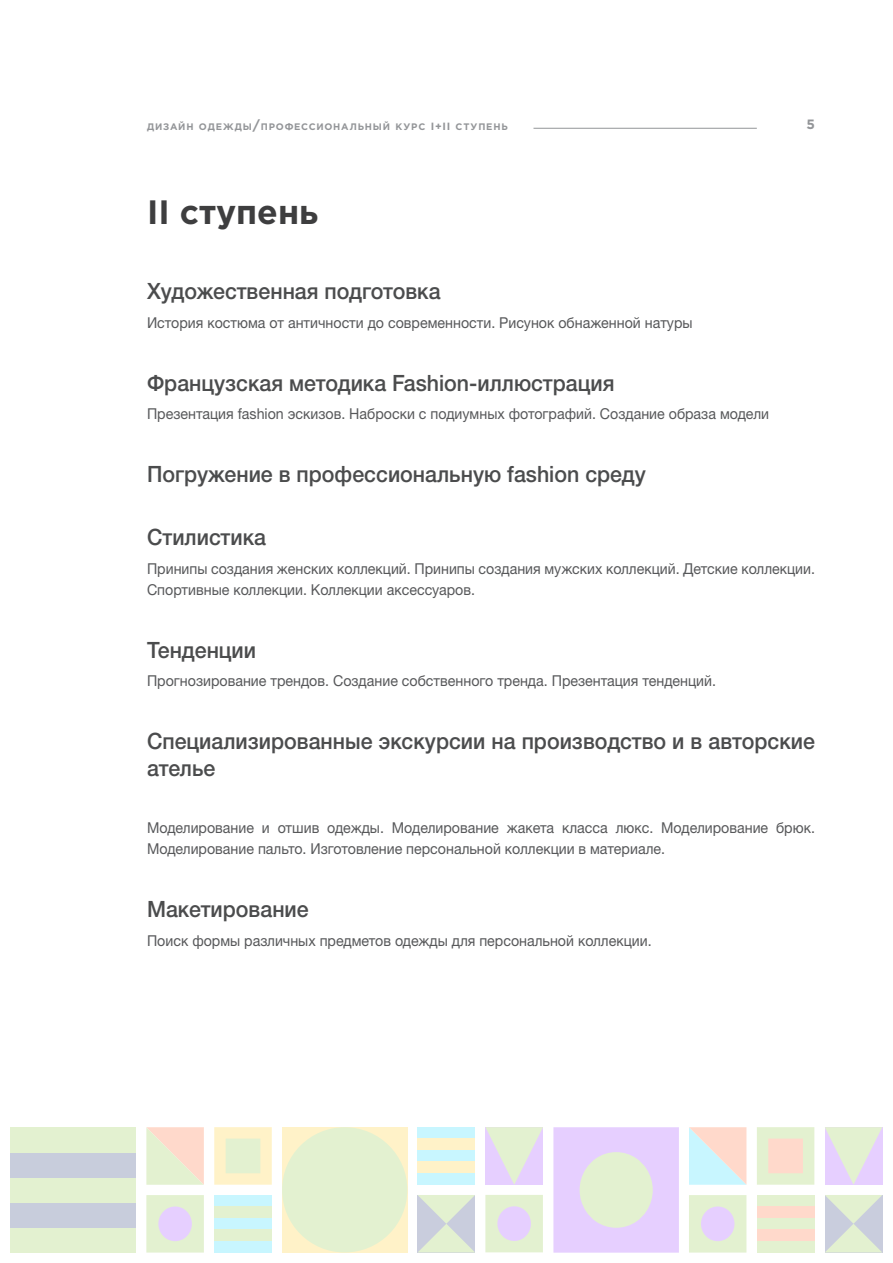
<style>
.page{position:relative;width:893px;height:1263px;background:#fff}
.page>*{position:absolute;margin:0;border:0;box-sizing:border-box;transform-origin:0 0}
.t1{font:700 33.75px "Gotham Pro";color:#3e3e3f}
.t2{font:500 22.5px/27px "Helvetica Neue LTW1 G";color:#4b4c4d;scale:.95 1}
.t3{font:15px/21px "Helvetica Neue LTW1 G";color:#57585a;scale:.95 1}
.t4{font:700 13.5px "Gotham Pro";color:#939598}
.t5{font:700 9.45px "Gotham Pro";letter-spacing:.085em;color:#939598}
.s1{font-size:13.5px}
.s2{font-size:10.5px}
</style>
<div class="page">
<hr style="left:533px;top:128px;width:224px;height:1px;background:#939598">
<svg style="left:214px;top:1127px;width:58px;height:58px;background:#f4f1cb"></svg>
<svg style="left:757px;top:1127px;width:57px;height:58px;background:#ede8ce"></svg>
<svg style="left:553px;top:1127px;width:126px;height:126px;background:#e5d9f2"></svg>
<svg style="left:146px;top:1195px;width:58px;height:57px;background:#e4e7dd"></svg>
<svg style="left:689px;top:1195px;width:57px;height:57px;background:#e3e7dd"></svg>
<svg style="left:485px;top:1195px;width:58px;height:57px;background:#e4e7dd"></svg>
<svg style="left:485px;top:1127px;width:58px;height:58px;background:#e4dfe7"></svg>
<svg style="left:825px;top:1127px;width:57px;height:58px;background:#e4e0e7"></svg>
<div style="left:214px;top:1195px;width:58px;height:11px;background:#c8f6ff"></div>
<div style="left:214px;top:1206px;width:58px;height:12px;background:#e3f1d0"></div>
<div style="left:214px;top:1218px;width:58px;height:11px;background:#c8f6ff"></div>
<div style="left:214px;top:1229px;width:58px;height:12px;background:#e3f1d0"></div>
<div style="left:214px;top:1241px;width:58px;height:12px;background:#c8f6ff"></div>
<div style="left:757px;top:1195px;width:57px;height:11px;background:#e3f1d0"></div>
<div style="left:757px;top:1206px;width:57px;height:12px;background:#ffd9cb"></div>
<div style="left:757px;top:1218px;width:57px;height:11px;background:#e3f1d0"></div>
<div style="left:757px;top:1229px;width:57px;height:12px;background:#ffd9cb"></div>
<div style="left:757px;top:1241px;width:57px;height:12px;background:#e3f1d0"></div>
<div style="left:418px;top:1127px;width:57px;height:12px;background:#c8f6ff"></div>
<div style="left:418px;top:1139px;width:57px;height:11px;background:#fff2c8"></div>
<div style="left:418px;top:1150px;width:57px;height:12px;background:#c8f6ff"></div>
<div style="left:418px;top:1161px;width:57px;height:12px;background:#fff2c8"></div>
<div style="left:418px;top:1173px;width:57px;height:12px;background:#c8f6ff"></div>
<div style="left:11px;top:1227px;width:125px;height:25px;background:#e3f1d0"></div>
<div style="left:11px;top:1202px;width:125px;height:25px;background:#c8cddc"></div>
<div style="left:11px;top:1177px;width:125px;height:25px;background:#e3f1d0"></div>
<div style="left:11px;top:1152px;width:125px;height:25px;background:#c8cddc"></div>
<div style="left:11px;top:1127px;width:125px;height:25px;background:#e3f1d0"></div>
<svg style="left:418px;top:1195px;width:57px;height:57px;background:#d6ded6"></svg>
<svg style="left:825px;top:1195px;width:57px;height:57px;background:#d6dfd6"></svg>
<svg style="left:146px;top:1127px;width:58px;height:58px;background:#f1e5ce"></svg>
<svg style="left:689px;top:1127px;width:57px;height:58px;background:#e3e7e5"></svg>
<div style="left:282px;top:1127px;width:125px;height:125px;background:#fff2c8"></div>
<div style="left:282px;top:1127px;width:125px;height:125px;background:#e3f1d0;border-radius:50%"></div>
<p class="t5" style="left:147px;top:121px;width:362px">дизайн одежды<span class="s1">/</span>профессиональный курс <span class="s2">I+II</span> ступень</p>
<p class="t4" style="left:806px;top:116px;width:10px">5</p>
<h1 class="t1" style="left:147px;top:193px;width:173px">II ступень</h1>
<h2 class="t2" style="left:147px;top:278px;width:311px">Художественная подготовка</h2>
<p class="t3" style="left:147px;top:312px;width:576px">История костюма от античности до современности. Рисунок обнаженной натуры</p>
<h2 class="t2" style="left:147px;top:369px;width:493px">Французская методика Fashion-иллюстрация</h2>
<p class="t3" style="left:147px;top:403px;width:656px">Презентация fashion эскизов. Наброски с подиумных фотографий. Создание образа модели</p>
<h2 class="t2" style="left:147px;top:461px;width:527px">Погружение в профессиональную fashion среду</h2>
<h2 class="t2" style="left:147px;top:524px;width:127px">Стилистика</h2>
<p class="t3" style="left:147px;top:558px;width:705px">Принипы создания женских коллекций. Принипы создания мужских коллекций. Детские коллекции.<br>Спортивные коллекции. Коллекции аксессуаров.</p>
<h2 class="t2" style="left:147px;top:636px;width:116px">Тенденции</h2>
<p class="t3" style="left:147px;top:670px;width:600px">Прогнозирование трендов. Создание собственного тренда. Презентация тенденций.</p>
<h2 class="t2" style="left:147px;top:728px;width:705px">Специализированные экскурсии на производство и в авторские ателье</h2>
<p class="t3" style="left:147px;top:817px;width:705px">Моделирование и отшив одежды. Моделирование жакета класса люкс. Моделирование брюк.<br>Моделирование пальто. Изготовление персональной коллекции в материале.</p>
<h2 class="t2" style="left:147px;top:896px;width:172px">Макетирование</h2>
<p class="t3" style="left:147px;top:930px;width:533px">Поиск формы различных предметов одежды для персональной коллекции.</p>
</div>
